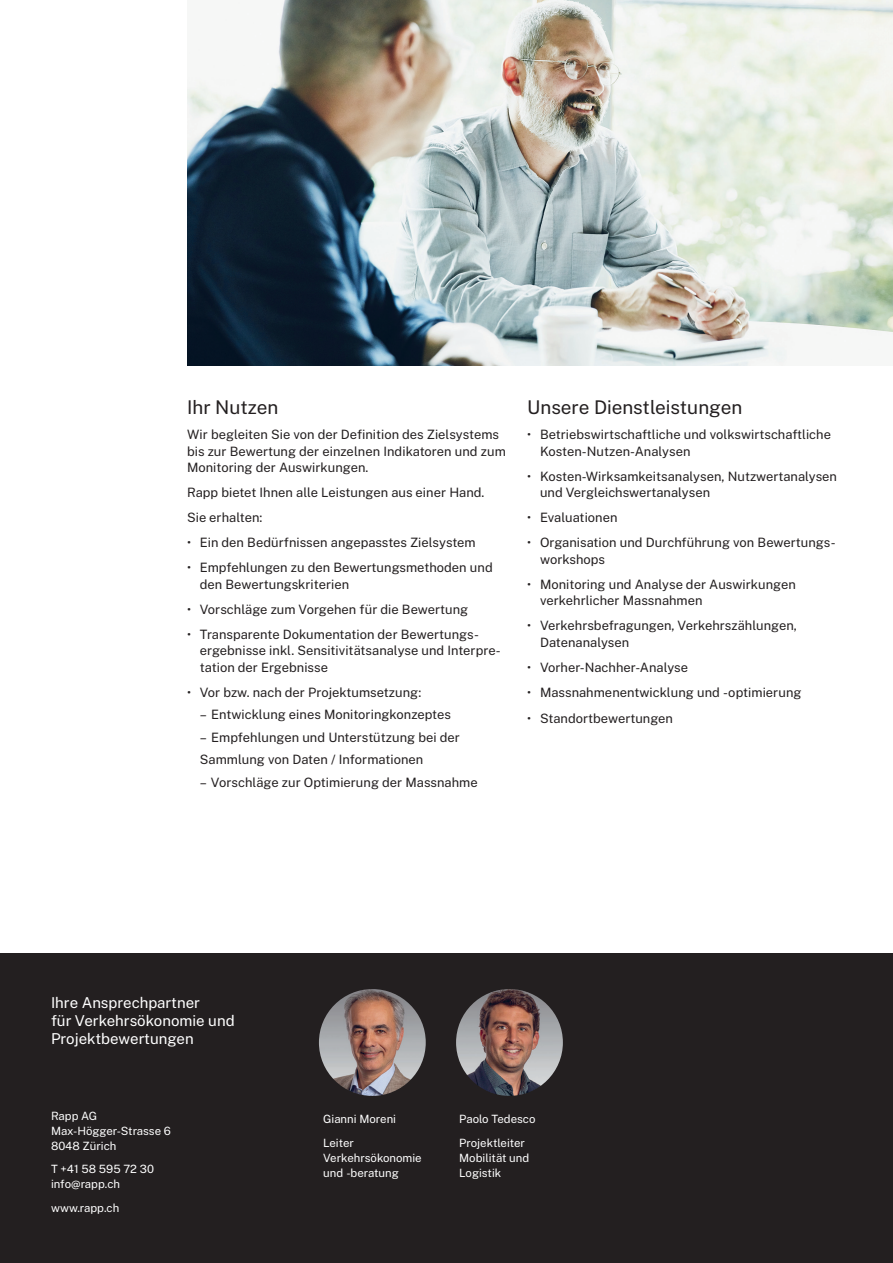
<style>
.page{position:relative;width:893px;height:1263px;background:#fff}
.page>*{position:absolute;margin:0;border:0;box-sizing:border-box;transform-origin:0 0}
.t1{font:18.9px "Public Sans";color:#231f20}
.t2{font:15px/18px "Public Sans";color:#fff}
.t3{font:12.9px/16.5px "Public Sans";letter-spacing:.005em;color:#231f20}
.t4{font:11.4px/15px "Public Sans";color:#fff}
</style>
<div class="page">
<img style="left:187px;top:0;width:706px;height:366px">
<div style="left:0;top:954px;width:893px;height:309px;background:#231f20"></div>
<img style="left:319px;top:989px;width:107px;height:107px;border-radius:53px">
<img style="left:456px;top:989px;width:107px;height:107px;border-radius:53px">
<h1 class="t1" style="left:187px;top:395px;width:93px">Ihr Nutzen</h1>
<p class="t3" style="left:187px;top:426px;width:320px">Wir begleiten Sie von der Definition des Zielsystems bis zur Bewertung der einzelnen Indikatoren und zum<br>Monitoring der Auswirkungen.</p>
<p class="t3" style="left:187px;top:479px;width:299px;line-height:25px">Rapp bietet Ihnen alle Leistungen aus einer Hand.<br>Sie erhalten:</p>
<p class="t3" style="left:187px;top:534px;width:290px">• Ein den Bedürfnissen angepasstes Zielsystem</p>
<p class="t3" style="left:200px;top:559px;width:294px;text-indent:-13px">• Empfehlungen zu den Bewertungsmethoden und den Bewertungskriterien</p>
<p class="t3" style="left:187px;top:600px;width:283px">• Vorschläge zum Vorgehen für die Bewertung</p>
<p class="t3" style="left:200px;top:625px;width:302px;text-indent:-13px">• Transparente Dokumentation der Bewertungs&shy;ergebnisse inkl. Sensitivitätsanalyse und Interpre&shy;tation der Ergebnisse</p>
<p class="t3" style="left:187px;top:683px;width:236px">• Vor bzw. nach der Projektumsetzung:</p>
<p class="t3" style="left:200px;top:706px;width:253px">– Entwicklung eines Monitoringkonzeptes</p>
<p class="t3" style="left:200px;top:725px;width:261px;line-height:22.5px">– Empfehlungen und Unterstützung bei der<br>Sammlung von Daten / Informationen</p>
<p class="t3" style="left:200px;top:773px;width:279px">– Vorschläge zur Optimierung der Massnahme</p>
<h1 class="t1" style="left:527px;top:395px;width:216px">Unsere Dienstleistungen</h1>
<p class="t3" style="left:540px;top:426px;width:292px;text-indent:-13px">• Betriebswirtschaftliche und volkswirtschaftliche<br>Kosten-Nutzen-Analysen</p>
<p class="t3" style="left:540px;top:467px;width:299px;text-indent:-13px">• Kosten-Wirksamkeitsanalysen, Nutzwertanalysen und Vergleichswertanalysen</p>
<p class="t3" style="left:527px;top:509px;width:92px">• Evaluationen</p>
<p class="t3" style="left:540px;top:534px;width:297px;text-indent:-13px">• Organisation und Durchführung von Bewertungs&shy;workshops</p>
<p class="t3" style="left:540px;top:575px;width:257px;text-indent:-13px">• Monitoring und Analyse der Auswirkungen verkehrlicher Massnahmen</p>
<p class="t3" style="left:540px;top:617px;width:258px;text-indent:-13px">• Verkehrsbefragungen, Verkehrszählungen,<br>Datenanalysen</p>
<p class="t3" style="left:527px;top:658px;width:162px">• Vorher-Nachher-Analyse</p>
<p class="t3" style="left:527px;top:683px;width:276px">• Massnahmenentwicklung und -optimierung</p>
<p class="t3" style="left:527px;top:710px;width:147px">• Standortbewertungen</p>
<p class="t2" style="left:51px;top:993px;width:185px">Ihre Ansprechpartner<br>für Verkehrsökonomie und<br>Projektbewertungen</p>
<p class="t4" style="left:51px;top:1108px;width:121px">Rapp AG<br>Max-Högger-Strasse 6<br>8048 Zürich</p>
<p class="t4" style="left:51px;top:1161px;width:104px">T +41 58 595 72 30 info@rapp.ch</p>
<p class="t4" style="left:51px;top:1200px;width:70px">www.rapp.ch</p>
<p class="t4" style="left:323px;top:1107px;width:74px;line-height:23.5px">Gianni Moreni<br>Leiter</p>
<p class="t4" style="left:323px;top:1150px;width:100px">Verkehrsökonomie und -beratung</p>
<p class="t4" style="left:459px;top:1107px;width:78px;line-height:23.5px">Paolo Tedesco<br>Projektleiter</p>
<p class="t4" style="left:459px;top:1150px;width:72px">Mobilität und<br>Logistik</p>
</div>
